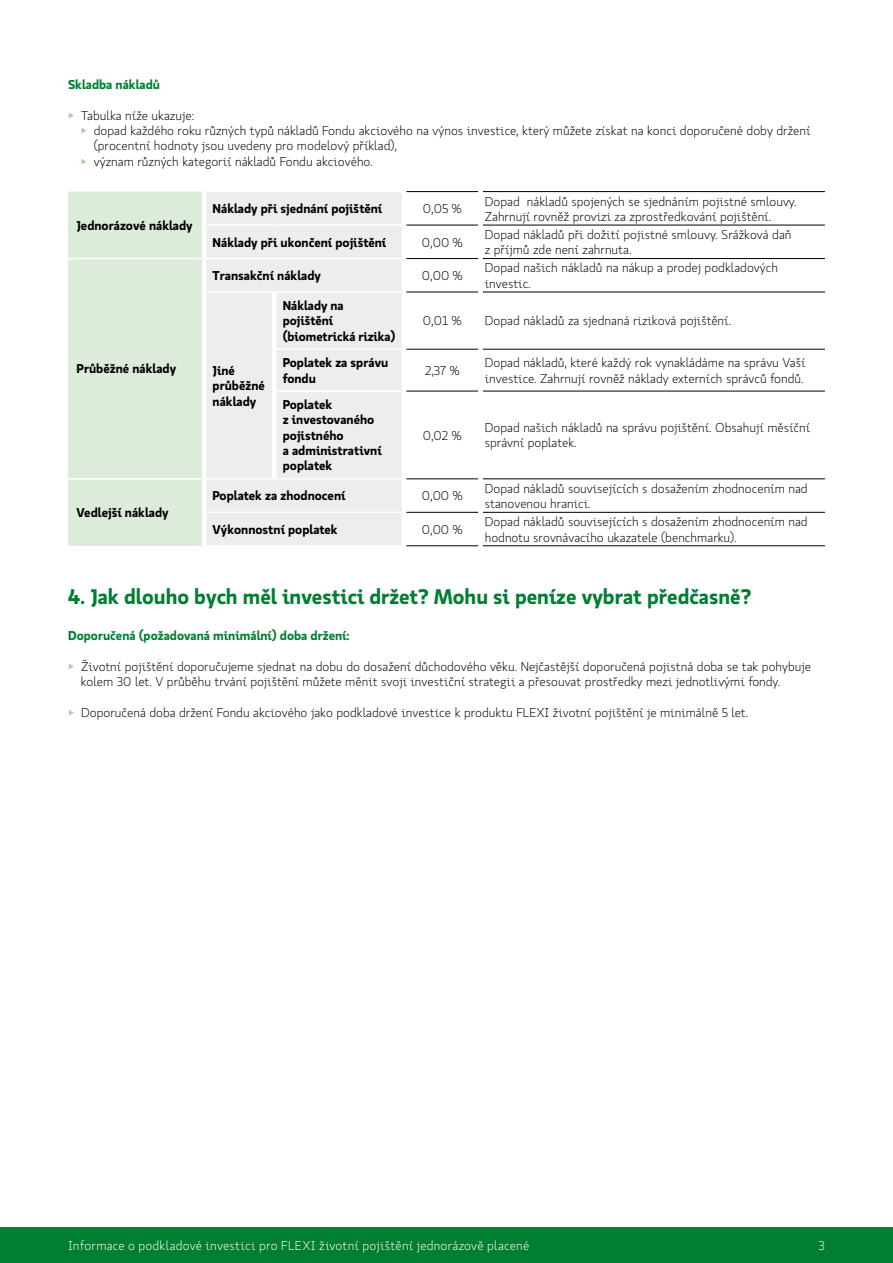
<style>
.page{position:relative;width:893px;height:1263px;background:#fff}
.page>*{position:absolute;margin:0;border:0;box-sizing:border-box;transform-origin:0 0}
.t1{font:700 21px "Koop Pro";color:#007e31}
.t2{font:300 12.75px/15.3px "Koop Pro";color:#000}
.t3{font:700 12.75px/15.3px "Koop Pro";color:#000}
.t4{font:300 12.75px "Koop Pro";letter-spacing:.015em;color:#fff}
.t5{font:700 12.75px "Koop Pro";color:#007e31}
.s1{color:#a2cf9c}
</style>
<div class="page">
<div style="left:0;top:1227px;width:893px;height:36px;background:#007e31"></div>
<div style="left:68px;top:192px;width:134px;height:354px;background:#ddecda"></div>
<div style="left:206px;top:192px;width:196px;height:353px;background:#ededed"></div>
<hr style="left:406px;top:191px;width:72px;height:1px;background:#000">
<hr style="left:483px;top:191px;width:342px;height:1px;background:#000">
<hr style="left:406px;top:225px;width:72px;height:1px;background:#000">
<hr style="left:483px;top:225px;width:342px;height:1px;background:#000">
<hr style="left:406px;top:258px;width:72px;height:1px;background:#000">
<hr style="left:483px;top:258px;width:342px;height:1px;background:#000">
<hr style="left:406px;top:292px;width:72px;height:1px;background:#000">
<hr style="left:483px;top:292px;width:342px;height:1px;background:#000">
<hr style="left:406px;top:349px;width:72px;height:1px;background:#000">
<hr style="left:483px;top:349px;width:342px;height:1px;background:#000">
<hr style="left:406px;top:391px;width:72px;height:1px;background:#000">
<hr style="left:483px;top:391px;width:342px;height:1px;background:#000">
<hr style="left:406px;top:479px;width:72px;height:1px;background:#000">
<hr style="left:483px;top:479px;width:342px;height:1px;background:#000">
<hr style="left:406px;top:512px;width:72px;height:1px;background:#000">
<hr style="left:483px;top:512px;width:342px;height:1px;background:#000">
<hr style="left:406px;top:545px;width:72px;height:1px;background:#000">
<hr style="left:483px;top:545px;width:342px;height:1px;background:#000">
<hr style="left:68px;top:258px;width:136px;height:1px;background:#fff">
<hr style="left:68px;top:478px;width:136px;height:2px;background:#fff">
<div style="left:272px;top:293px;width:5px;height:56px;background:#fff"></div>
<div style="left:272px;top:349px;width:5px;height:42px;background:#fff"></div>
<div style="left:272px;top:391px;width:5px;height:87px;background:#fff"></div>
<hr style="left:206px;top:224px;width:68px;height:2px;background:#fff">
<hr style="left:274px;top:224px;width:128px;height:2px;background:#fff">
<hr style="left:204px;top:258px;width:70px;height:1px;background:#fff">
<hr style="left:274px;top:258px;width:128px;height:1px;background:#fff">
<hr style="left:206px;top:291px;width:68px;height:2px;background:#fff">
<hr style="left:274px;top:291px;width:128px;height:2px;background:#fff">
<hr style="left:277px;top:348px;width:125px;height:2px;background:#fff">
<hr style="left:277px;top:390px;width:125px;height:2px;background:#fff">
<hr style="left:204px;top:478px;width:70px;height:2px;background:#fff">
<hr style="left:274px;top:478px;width:128px;height:2px;background:#fff">
<hr style="left:206px;top:512px;width:68px;height:1px;background:#fff">
<hr style="left:274px;top:512px;width:128px;height:1px;background:#fff">
<p class="t5" style="left:68px;top:76px;width:94px">Skladba nákladů</p>
<p class="t2" style="left:68px;top:108px;width:128px"><span class="s1">▶</span> Tabulka níže ukazuje:</p>
<p class="t2" style="left:81px;top:123px;width:731px"><span class="s1">▶</span> dopad každého roku různých typů nákladů Fondu akciového na výnos investice, který můžete získat na konci doporučené doby držení</p>
<p class="t2" style="left:94px;top:138px;width:305px">(procentní hodnoty jsou uvedeny pro modelový příklad),</p>
<p class="t2" style="left:81px;top:153px;width:293px"><span class="s1">▶</span> význam různých kategorií nákladů Fondu akciového.</p>
<p class="t3" style="left:77px;top:217px;width:118px">Jednorázové náklady</p>
<p class="t3" style="left:77px;top:361px;width:101px">Průběžné náklady</p>
<p class="t3" style="left:77px;top:504px;width:94px">Vedlejší náklady</p>
<p class="t3" style="left:213px;top:200px;width:171px">Náklady při sjednání pojištění</p>
<p class="t2" style="left:423px;top:201px;width:40px">0,05 %</p>
<p class="t2" style="left:485px;top:193px;width:313px">Dopad nákladů spojených se sjednáním pojistné smlouvy.<br>Zahrnují rovněž provizi za zprostředkování pojištění.</p>
<p class="t3" style="left:213px;top:234px;width:175px">Náklady při ukončení pojištění</p>
<p class="t2" style="left:422px;top:234px;width:42px">0,00 %</p>
<p class="t2" style="left:485px;top:227px;width:308px">Dopad nákladů při dožití pojistné smlouvy. Srážková daň z příjmů zde není zahrnuta.</p>
<p class="t3" style="left:213px;top:267px;width:110px">Transakční náklady</p>
<p class="t2" style="left:422px;top:268px;width:42px">0,00 %</p>
<p class="t2" style="left:485px;top:260px;width:295px">Dopad našich nákladů na nákup a prodej podkladových investic.</p>
<p class="t3" style="left:213px;top:362px;width:54px">Jiné průběžné náklady</p>
<p class="t3" style="left:283px;top:297px;width:114px">Náklady na pojištění (biometrická rizika)</p>
<p class="t2" style="left:423px;top:313px;width:40px">0,01 %</p>
<p class="t2" style="left:485px;top:313px;width:248px">Dopad nákladů za sjednaná riziková pojištění.</p>
<p class="t3" style="left:283px;top:355px;width:107px">Poplatek za správu fondu</p>
<p class="t2" style="left:425px;top:363px;width:36px">2,37 %</p>
<p class="t2" style="left:485px;top:355px;width:322px">Dopad nákladů, které každý rok vynakládáme na správu Vaší investice. Zahrnují rovněž náklady externích správců fondů.</p>
<p class="t3" style="left:283px;top:396px;width:101px">Poplatek<br>z investovaného pojistného<br>a administrativní poplatek</p>
<p class="t2" style="left:423px;top:427px;width:40px">0,02 %</p>
<p class="t2" style="left:485px;top:420px;width:327px">Dopad našich nákladů na správu pojištění. Obsahují měsíční správní poplatek.</p>
<p class="t3" style="left:213px;top:488px;width:134px">Poplatek za zhodnocení</p>
<p class="t2" style="left:422px;top:488px;width:42px">0,00 %</p>
<p class="t2" style="left:485px;top:480px;width:324px">Dopad nákladů souvisejících s dosažením zhodnocením nad stanovenou hranici.</p>
<p class="t3" style="left:213px;top:521px;width:127px">Výkonnostní poplatek</p>
<p class="t2" style="left:422px;top:522px;width:42px">0,00 %</p>
<p class="t2" style="left:485px;top:514px;width:324px">Dopad nákladů souvisejících s dosažením zhodnocením nad hodnotu srovnávacího ukazatele (benchmarku).</p>
<h1 class="t1" style="left:68px;top:582px;width:685px">4. Jak dlouho bych měl investici držet? Mohu si peníze vybrat předčasně?</h1>
<p class="t5" style="left:68px;top:626px;width:283px">Doporučená (požadovaná minimální) doba držení:</p>
<p class="t2" style="left:81px;top:658px;width:732px;text-indent:-13px"><span class="s1">▶</span> Životní pojištění doporučujeme sjednat na dobu do dosažení důchodového věku. Nejčastější doporučená pojistná doba se tak pohybuje kolem 30 let. V průběhu trvání pojištění můžete měnit svoji investiční strategii a přesouvat prostředky mezi jednotlivými fondy.</p>
<p class="t2" style="left:68px;top:704px;width:682px"><span class="s1">▶</span> Doporučená doba držení Fondu akciového jako podkladové investice k produktu FLEXI životní pojištění je minimálně 5 let.</p>
<p class="t4" style="left:68px;top:1237px;width:463px">Informace o podkladové investici pro FLEXI životní pojištění jednorázově placené</p>
<p class="t4" style="left:819px;top:1237px;width:8px">3</p>
</div>
